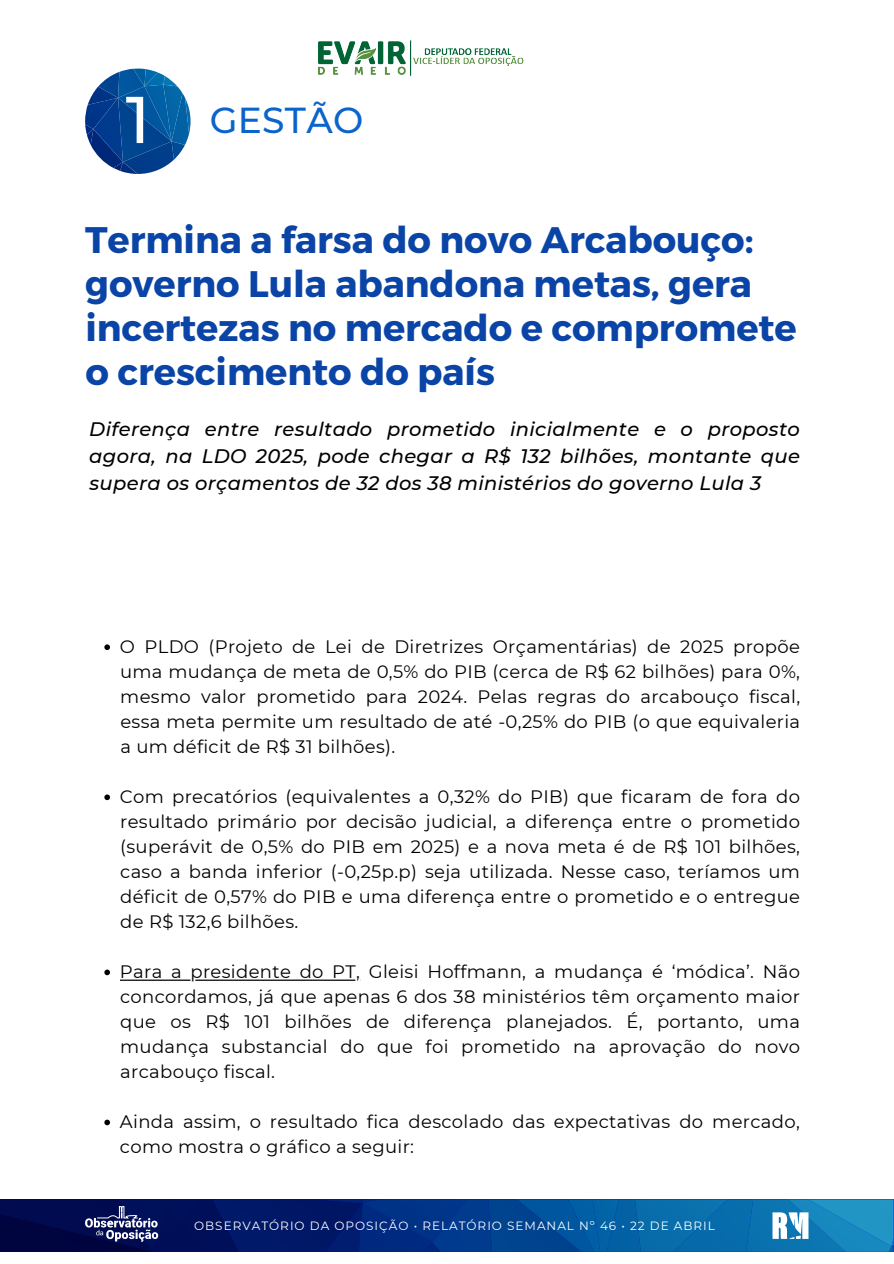
<style>
.page{position:relative;width:894px;height:1264px;background:#fff}
.page>*{position:absolute;margin:0;border:0;box-sizing:border-box;transform-origin:0 0}
.t1{font:700 36.9px/43.8px "Montserrat";color:#0a44a6}
.t2{font:500 36px "Montserrat";letter-spacing:.01em;color:#0a64cb}
.t3{font:italic 500 19.5px/27px "Montserrat";letter-spacing:.02em;color:#000;text-align:justify}
.t4{font:18px/25px "Montserrat";letter-spacing:.02em;color:#000;text-align:justify}
.t5{font:12px "Montserrat";letter-spacing:.085em;color:#fff}
.s1{font-size:66px;color:#fff}
</style>
<div class="page">
<svg style="left:85px;top:69px;width:105px;height:105px"></svg>
<svg style="left:0;top:1199px;width:893px;height:53px;background:#0b4388"></svg>
<svg style="left:104px;top:644px;width:6px;height:6px"></svg>
<svg style="left:104px;top:794px;width:6px;height:6px"></svg>
<svg style="left:104px;top:969px;width:6px;height:6px"></svg>
<hr style="left:195px;top:979px;width:160px;height:1px;background:#000">
<hr style="left:120px;top:979px;width:70px;height:1px;background:#000">
<svg style="left:104px;top:1119px;width:6px;height:6px"></svg>
<img style="left:318px;top:40px;width:206px;height:36px">
<h2 class="t2" style="left:126px;top:95px;width:239px"><span class="s1">1</span> GESTÃO</h2>
<h1 class="t1" style="left:85px;top:218px;width:712px">Termina a farsa do novo Arcabouço: governo Lula abandona metas, gera incertezas no mercado e compromete o crescimento do país</h1>
<p class="t3" style="left:89px;top:415px;width:712px">Diferença entre resultado prometido inicialmente e o proposto agora, na LDO 2025, pode chegar a R$ 132 bilhões, montante que supera os orçamentos de 32 dos 38 ministérios do governo Lula 3</p>
<p class="t4" style="left:120px;top:633px;width:681px">O PLDO (Projeto de Lei de Diretrizes Orçamentárias) de 2025 propõe uma mudança de meta de 0,5% do PIB (cerca de R$ 62 bilhões) para 0%, mesmo valor prometido para 2024. Pelas regras do arcabouço fiscal, essa meta permite um resultado de até -0,25% do PIB (o que equivaleria a um déficit de R$ 31 bilhões).</p>
<p class="t4" style="left:120px;top:783px;width:681px">Com precatórios (equivalentes a 0,32% do PIB) que ficaram de fora do resultado primário por decisão judicial, a diferença entre o prometido (superávit de 0,5% do PIB em 2025) e a nova meta é de R$ 101 bilhões, caso a banda inferior (-0,25p.p) seja utilizada. Nesse caso, teríamos um déficit de 0,57% do PIB e uma diferença entre o prometido e o entregue de R$ 132,6 bilhões.</p>
<p class="t4" style="left:120px;top:958px;width:681px">Para a presidente do PT, Gleisi Hoffmann, a mudança é ‘módica’. Não concordamos, já que apenas 6 dos 38 ministérios têm orçamento maior que os R$ 101 bilhões de diferença planejados. É, portanto, uma mudança substancial do que foi prometido na aprovação do novo arcabouço fiscal.</p>
<p class="t4" style="left:120px;top:1108px;width:681px">Ainda assim, o resultado fica descolado das expectativas do mercado, como mostra o gráfico a seguir:</p>
<p class="t5" style="left:194px;top:1217px;width:522px">OBSERVATÓRIO DA OPOSIÇÃO • RELATÓRIO SEMANAL Nº 46 • 22 DE ABRIL</p>
</div>
